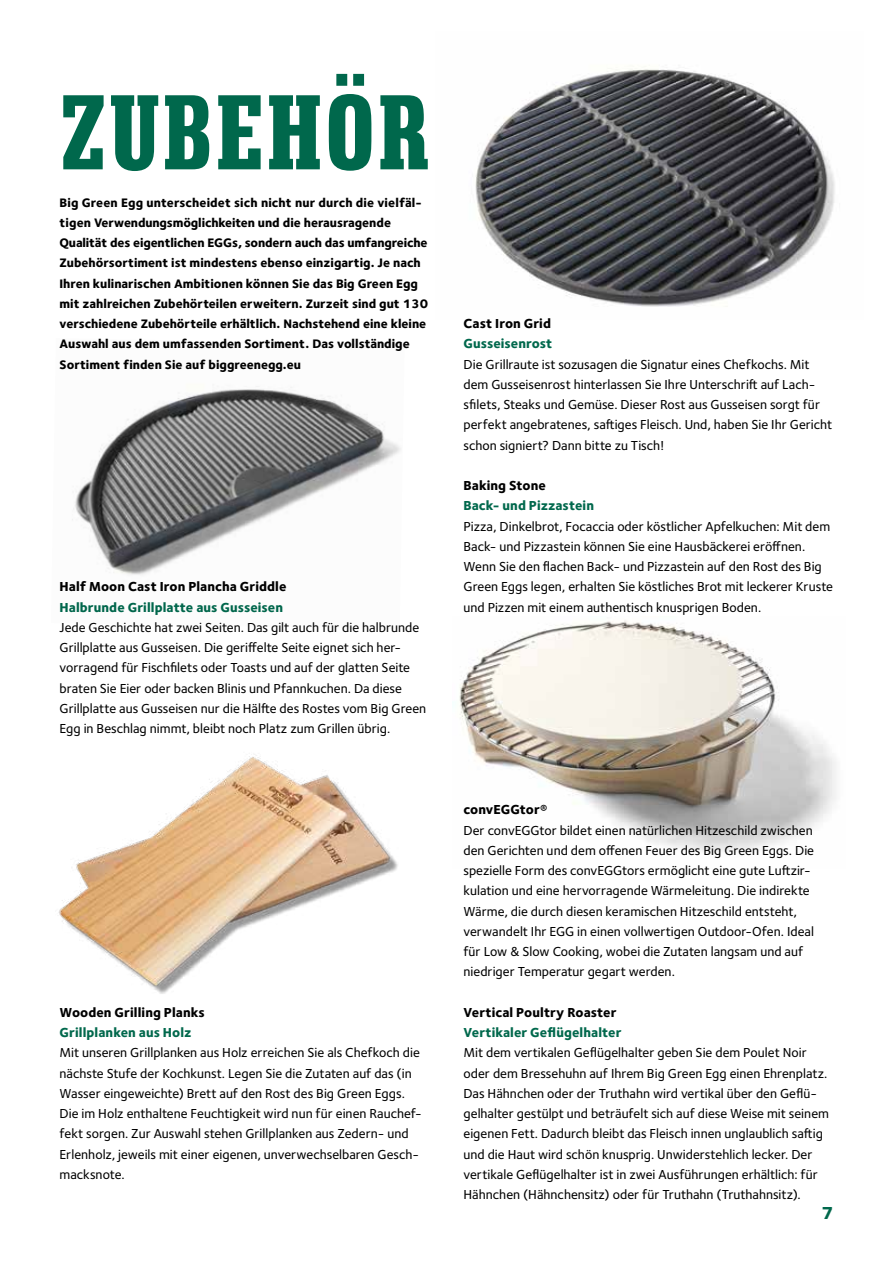
<style>
.page{position:relative;width:893px;height:1263px;background:#fff}
.page>*{position:absolute;margin:0;border:0;box-sizing:border-box;transform-origin:0 0}
.t1{font:800 condensed 99px "Stymie BT";letter-spacing:.02em;color:#00684c}
.t2{font:800 18px "Foundry Sterling";color:#00684c}
.t3{font:500 13.5px/20.2px "Foundry Sterling";color:#000}
.t4{font:800 13.5px "Foundry Sterling";letter-spacing:.005em;color:#000}
.t5{font:800 13.5px "Foundry Sterling";letter-spacing:.005em;color:#00684c}
.t6{font:800 12.75px/20.2px "Foundry Sterling";color:#000}
</style>
<div class="page">
<img style="left:72px;top:386px;width:329px;height:189px">
<img style="left:475px;top:66px;width:360px;height:241px">
<img style="left:459px;top:620px;width:377px;height:231px">
<img style="left:58px;top:754px;width:340px;height:240px">
<h1 class="t1" style="left:60px;top:68px;width:371px">ZUBEHÖR</h1>
<p class="t6" style="left:60px;top:193px;width:370px">Big Green Egg unterscheidet sich nicht nur durch die vielfäl&shy;tigen Verwendungsmöglichkeiten und die herausragende Qualität des eigentlichen EGGs, sondern auch das umfangreiche Zubehörsortiment ist mindestens ebenso einzigartig. Je nach Ihren kulinarischen Ambitionen können Sie das Big Green Egg mit zahlreichen Zubehörteilen erweitern. Zurzeit sind gut 130 verschiedene Zubehörteile erhältlich. Nachstehend eine kleine Auswahl aus dem umfassenden Sortiment. Das vollständige Sortiment finden Sie auf biggreenegg.eu</p>
<p class="t4" style="left:60px;top:578px;width:228px">Half Moon Cast Iron Plancha Griddle</p>
<p class="t5" style="left:60px;top:599px;width:225px">Halbrunde Grillplatte aus Gusseisen</p>
<p class="t3" style="left:60px;top:617px;width:368px">Jede Geschichte hat zwei Seiten. Das gilt auch für die halbrunde Grillplatte aus Gusseisen. Die geriffelte Seite eignet sich her&shy;vorragend für Fischfilets oder Toasts und auf der glatten Seite braten Sie Eier oder backen Blinis und Pfannkuchen. Da diese Grillplatte aus Gusseisen nur die Hälfte des Rostes vom Big Green Egg in Beschlag nimmt, bleibt noch Platz zum Grillen übrig.</p>
<p class="t4" style="left:60px;top:1004px;width:147px">Wooden Grilling Planks</p>
<p class="t5" style="left:60px;top:1024px;width:134px">Grillplanken aus Holz</p>
<p class="t3" style="left:60px;top:1043px;width:364px">Mit unseren Grillplanken aus Holz erreichen Sie als Chefkoch die nächste Stufe der Kochkunst. Legen Sie die Zutaten auf das (in Wasser eingeweichte) Brett auf den Rost des Big Green Eggs.<br>Die im Holz enthaltene Feuchtigkeit wird nun für einen Rauchef&shy;fekt sorgen. Zur Auswahl stehen Grillplanken aus Zedern- und Erlenholz, jeweils mit einer eigenen, unverwechselbaren Gesch&shy;macksnote.</p>
<p class="t4" style="left:463px;top:315px;width:89px">Cast Iron Grid</p>
<p class="t5" style="left:463px;top:335px;width:90px">Gusseisenrost</p>
<p class="t3" style="left:463px;top:354px;width:370px">Die Grillraute ist sozusagen die Signatur eines Chefkochs. Mit dem Gusseisenrost hinterlassen Sie Ihre Unterschrift auf Lach&shy;sfilets, Steaks und Gemüse. Dieser Rost aus Gusseisen sorgt für perfekt angebratenes, saftiges Fleisch. Und, haben Sie Ihr Gericht schon signiert? Dann bitte zu Tisch!</p>
<p class="t4" style="left:463px;top:477px;width:84px">Baking Stone</p>
<p class="t5" style="left:463px;top:497px;width:132px">Back- und Pizzastein</p>
<p class="t3" style="left:463px;top:516px;width:371px">Pizza, Dinkelbrot, Focaccia oder köstlicher Apfelkuchen: Mit dem Back- und Pizzastein können Sie eine Hausbäckerei eröffnen.<br>Wenn Sie den flachen Back- und Pizzastein auf den Rost des Big Green Eggs legen, erhalten Sie köstliches Brot mit leckerer Kruste und Pizzen mit einem authentisch knusprigen Boden.</p>
<p class="t4" style="left:463px;top:801px;width:85px">convEGGtor®</p>
<p class="t3" style="left:463px;top:820px;width:352px">Der convEGGtor bildet einen natürlichen Hitzeschild zwischen den Gerichten und dem offenen Feuer des Big Green Eggs. Die spezielle Form des convEGGtors ermöglicht eine gute Luftzir&shy;kulation und eine hervorragende Wärmeleitung. Die indirekte Wärme, die durch diesen keramischen Hitzeschild entsteht, verwandelt Ihr EGG in einen vollwertigen Outdoor-Ofen. Ideal für Low &amp; Slow Cooking, wobei die Zutaten langsam und auf niedriger Temperatur gegart werden.</p>
<p class="t4" style="left:463px;top:1004px;width:155px">Vertical Poultry Roaster</p>
<p class="t5" style="left:463px;top:1024px;width:160px">Vertikaler Geflügelhalter</p>
<p class="t3" style="left:463px;top:1043px;width:367px">Mit dem vertikalen Geflügelhalter geben Sie dem Poulet Noir oder dem Bressehuhn auf Ihrem Big Green Egg einen Ehrenplatz.<br>Das Hähnchen oder der Truthahn wird vertikal über den Geflü&shy;gelhalter gestülpt und beträufelt sich auf diese Weise mit seinem eigenen Fett. Dadurch bleibt das Fleisch innen unglaublich saftig und die Haut wird schön knusprig. Unwiderstehlich lecker. Der vertikale Geflügelhalter ist in zwei Ausführungen erhältlich: für Hähnchen (Hähnchensitz) oder für Truthahn (Truthahnsitz).</p>
<h2 class="t2" style="left:821px;top:1202px;width:13px">7</h2>
</div>
